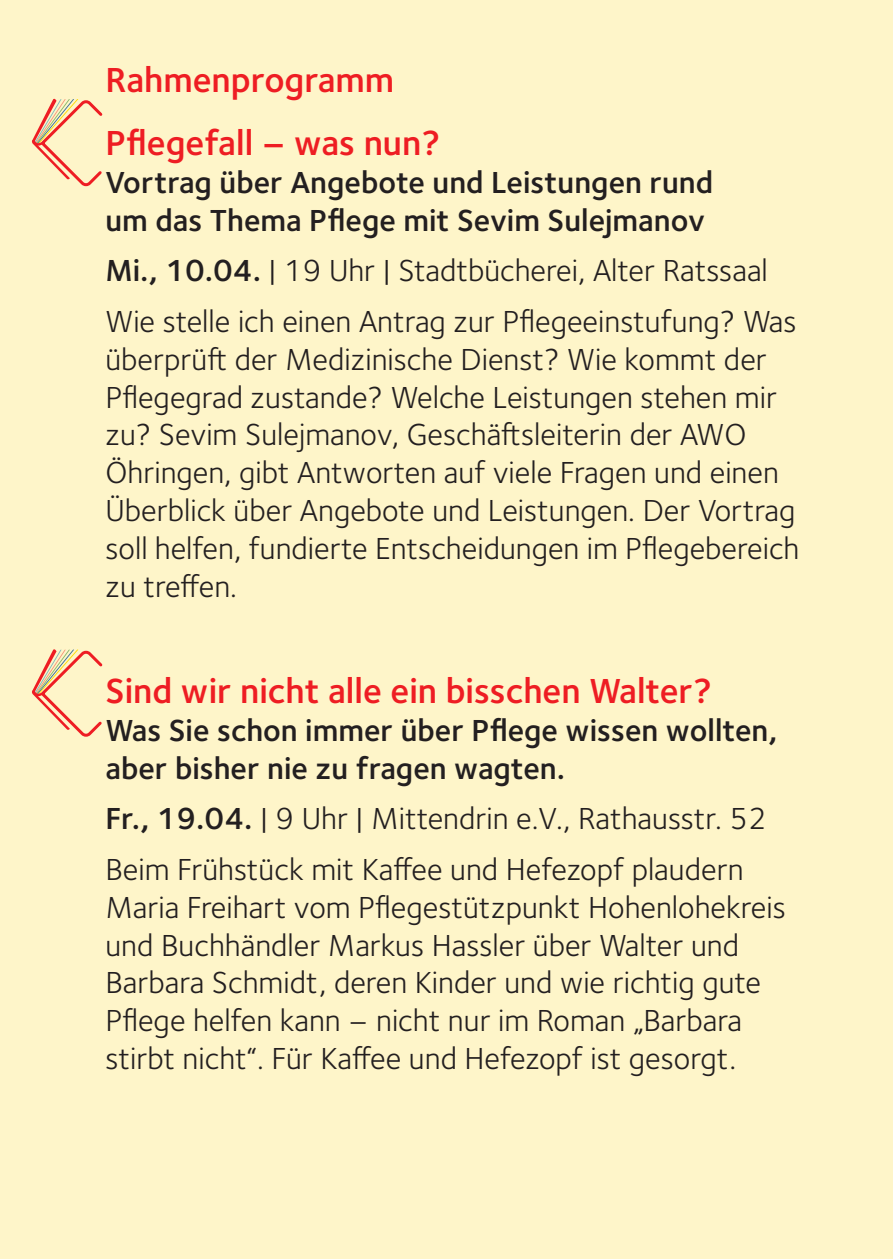
<style>
.page{position:relative;width:893px;height:1259px;background:#fef5c9}
.page>*{position:absolute;margin:0;border:0;box-sizing:border-box;transform-origin:0 0}
.t1{font:600 36px/62.7px "Foundry Sterling";color:#ee1d23}
.t2{font:31.5px/37.8px "Foundry Sterling";color:#231f20}
.t3{font:600 31.5px/37.8px "Foundry Sterling";color:#231f20}
.s1{font-weight:600}
</style>
<div class="page">
<svg style="left:32px;top:99px;width:71px;height:88px"></svg>
<svg style="left:32px;top:649px;width:71px;height:88px"></svg>
<p class="t1" style="left:105px;top:50px;width:336px">Rahmenprogramm<br>Pflegefall – was nun?</p>
<p class="t3" style="left:105px;top:164px;width:609px">Vortrag über Angebote und Leistungen rund um das Thema Pflege mit Sevim Sulejmanov</p>
<p class="t2" style="left:105px;top:246px;width:693px;line-height:50.7px"><span class="s1">Mi., 10.04.</span> | 19 Uhr | Stadtbücherei, Alter Ratssaal<br>Wie stelle ich einen Antrag zur Pflegeeinstufung? Was</p>
<p class="t2" style="left:105px;top:340px;width:695px">überprüft der Medizinische Dienst? Wie kommt der Pflegegrad zustande? Welche Leistungen stehen mir zu? Sevim Sulejmanov, Geschäftsleiterin der AWO Öhringen, gibt Antworten auf viele Fragen und einen Überblick über Angebote und Leistungen. Der Vortrag soll helfen, fundierte Entscheidungen im Pflegebereich zu treffen.</p>
<p class="t1" style="left:105px;top:661px;width:608px">Sind wir nicht alle ein bisschen Walter?</p>
<p class="t3" style="left:105px;top:712px;width:674px">Was Sie schon immer über Pflege wissen wollten, aber bisher nie zu fragen wagten.</p>
<p class="t2" style="left:105px;top:793px;width:663px;line-height:50.7px"><span class="s1">Fr., 19.04.</span> | 9 Uhr | Mittendrin e.V., Rathausstr. 52<br>Beim Frühstück mit Kaffee und Hefezopf plaudern</p>
<p class="t2" style="left:105px;top:888px;width:682px">Maria Freihart vom Pflegestützpunkt Hohenlohekreis und Buchhändler Markus Hassler über Walter und Barbara Schmidt, deren Kinder und wie richtig gute Pflege helfen kann – nicht nur im Roman „Barbara stirbt nicht“. Für Kaffee und Hefezopf ist gesorgt.</p>
</div>
